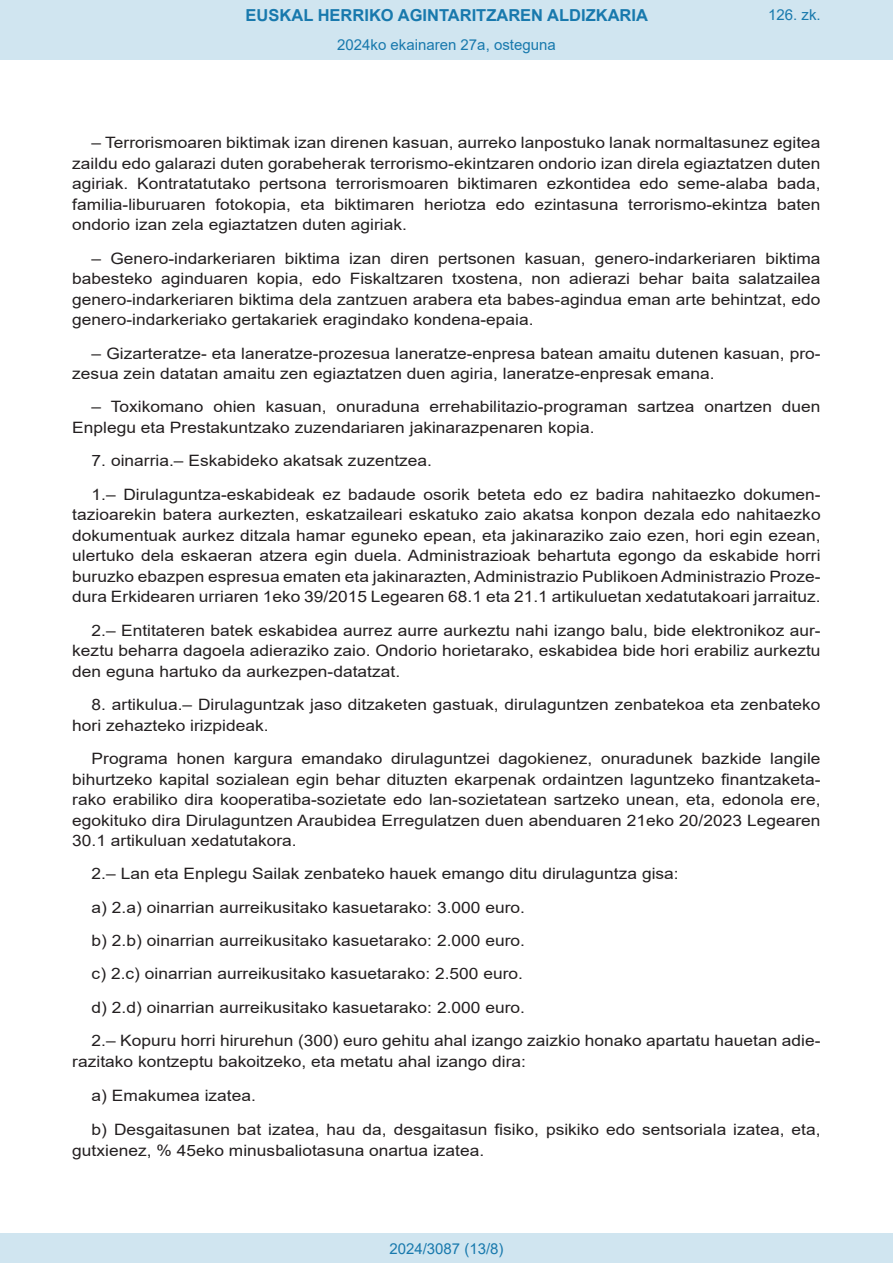
<style>
.page{position:relative;width:893px;height:1263px;background:#fff}
.page>*{position:absolute;margin:0;border:0;box-sizing:border-box;transform-origin:0 0}
.t1{font:700 16.5px "Arial";color:#1879ad}
.BOPVDetalle{font:15.6px/20.5px "Arial";color:#231f20;text-align:justify;scale:1.11 1}
.Paginacion_Centro{font:15px "Arial";color:#1879ad}
</style>
<div class="page">
<div style="left:0;top:0;width:893px;height:60px;background:#d0e5f0"></div>
<div style="left:0;top:1233px;width:893px;height:30px;background:#d0e5f0"></div>
<p class="t1" style="left:246px;top:3px;width:404px">EUSKAL HERRIKO AGINTARITZAREN ALDIZKARIA</p>
<p class="Paginacion_Centro" style="left:337px;top:35px;width:220px">2024ko ekainaren 27a, osteguna</p>
<p class="Paginacion_Centro" style="left:768px;top:5px;width:54px">126. zk.</p>
<p class="BOPVDetalle" style="left:72px;top:132px;width:676px;text-indent:19px">– Terrorismoaren biktimak izan direnen kasuan, aurreko lanpostuko lanak normaltasunez egitea zaildu edo galarazi duten gorabeherak terrorismo-ekintzaren ondorio izan direla egiaztatzen duten agiriak. Kontratatutako pertsona terrorismoaren biktimaren ezkontidea edo seme-alaba bada, familia-liburuaren fotokopia, eta biktimaren heriotza edo ezintasuna terrorismo-ekintza baten ondorio izan zela egiaztatzen duten agiriak.</p>
<p class="BOPVDetalle" style="left:72px;top:248px;width:676px;text-indent:19px">– Genero-indarkeriaren biktima izan diren pertsonen kasuan, genero-indarkeriaren biktima babesteko aginduaren kopia, edo Fiskaltzaren txostena, non adierazi behar baita salatzailea genero-indarkeriaren biktima dela zantzuen arabera eta babes-agindua eman arte behintzat, edo genero-indarkeriako gertakariek eragindako kondena-epaia.</p>
<p class="BOPVDetalle" style="left:72px;top:343px;width:676px;text-indent:19px">– Gizarteratze- eta laneratze-prozesua laneratze-enpresa batean amaitu dutenen kasuan, pro&shy;zesua zein datatan amaitu zen egiaztatzen duen agiria, laneratze-enpresak emana.</p>
<p class="BOPVDetalle" style="left:72px;top:397px;width:676px;text-indent:19px">– Toxikomano ohien kasuan, onuraduna errehabilitazio-programan sartzea onartzen duen<br>Enplegu eta Prestakuntzako zuzendariaren jakinarazpenaren kopia.</p>
<p class="BOPVDetalle" style="left:92px;top:450px;width:308px">7. oinarria.– Eskabideko akatsak zuzentzea.</p>
<p class="BOPVDetalle" style="left:72px;top:484px;width:676px;text-indent:19px">1.– Dirulaguntza-eskabideak ez badaude osorik beteta edo ez badira nahitaezko dokumen&shy;tazioarekin batera aurkezten, eskatzaileari eskatuko zaio akatsa konpon dezala edo nahitaezko dokumentuak aurkez ditzala hamar eguneko epean, eta jakinaraziko zaio ezen, hori egin ezean, ulertuko dela eskaeran atzera egin duela. Administrazioak behartuta egongo da eskabide horri buruzko ebazpen espresua ematen eta jakinarazten, Administrazio Publikoen Administrazio Proze&shy;dura Erkidearen urriaren 1eko 39/2015 Legearen 68.1 eta 21.1 artikuluetan xedatutakoari jarraituz.</p>
<p class="BOPVDetalle" style="left:72px;top:620px;width:676px;text-indent:19px">2.– Entitateren batek eskabidea aurrez aurre aurkeztu nahi izango balu, bide elektronikoz aur&shy;keztu beharra dagoela adieraziko zaio. Ondorio horietarako, eskabidea bide hori erabiliz aurkeztu den eguna hartuko da aurkezpen-datatzat.</p>
<p class="BOPVDetalle" style="left:72px;top:694px;width:676px;text-indent:19px">8. artikulua.– Dirulaguntzak jaso ditzaketen gastuak, dirulaguntzen zenbatekoa eta zenbateko hori zehazteko irizpideak.</p>
<p class="BOPVDetalle" style="left:72px;top:748px;width:676px;text-indent:19px">Programa honen kargura emandako dirulaguntzei dagokienez, onuradunek bazkide langile bihurtzeko kapital sozialean egin behar dituzten ekarpenak ordaintzen laguntzeko finantzaketa&shy;rako erabiliko dira kooperatiba-sozietate edo lan-sozietatean sartzeko unean, eta, edonola ere, egokituko dira Dirulaguntzen Araubidea Erregulatzen duen abenduaren 21eko 20/2023 Legearen 30.1 artikuluan xedatutakora.</p>
<p class="BOPVDetalle" style="left:92px;top:864px;width:530px">2.– Lan eta Enplegu Sailak zenbateko hauek emango ditu dirulaguntza gisa:</p>
<p class="BOPVDetalle" style="left:92px;top:897px;width:392px">a) 2.a) oinarrian aurreikusitako kasuetarako: 3.000 euro.</p>
<p class="BOPVDetalle" style="left:92px;top:930px;width:392px">b) 2.b) oinarrian aurreikusitako kasuetarako: 2.000 euro.</p>
<p class="BOPVDetalle" style="left:92px;top:963px;width:390px">c) 2.c) oinarrian aurreikusitako kasuetarako: 2.500 euro.</p>
<p class="BOPVDetalle" style="left:92px;top:997px;width:392px">d) 2.d) oinarrian aurreikusitako kasuetarako: 2.000 euro.</p>
<p class="BOPVDetalle" style="left:72px;top:1030px;width:676px;line-height:21px;text-indent:19px">2.– Kopuru horri hirurehun (300) euro gehitu ahal izango zaizkio honako apartatu hauetan adie&shy;razitako kontzeptu bakoitzeko, eta metatu ahal izango dira:</p>
<p class="BOPVDetalle" style="left:92px;top:1085px;width:150px">a) Emakumea izatea.</p>
<p class="BOPVDetalle" style="left:72px;top:1118px;width:676px;line-height:21px;text-indent:19px">b) Desgaitasunen bat izatea, hau da, desgaitasun fisiko, psikiko edo sentsoriala izatea, eta, gutxienez, % 45eko minusbaliotasuna onartua izatea.</p>
<p class="Paginacion_Centro" style="left:389px;top:1238px;width:116px">2024/3087 (13/8)</p>
</div>
